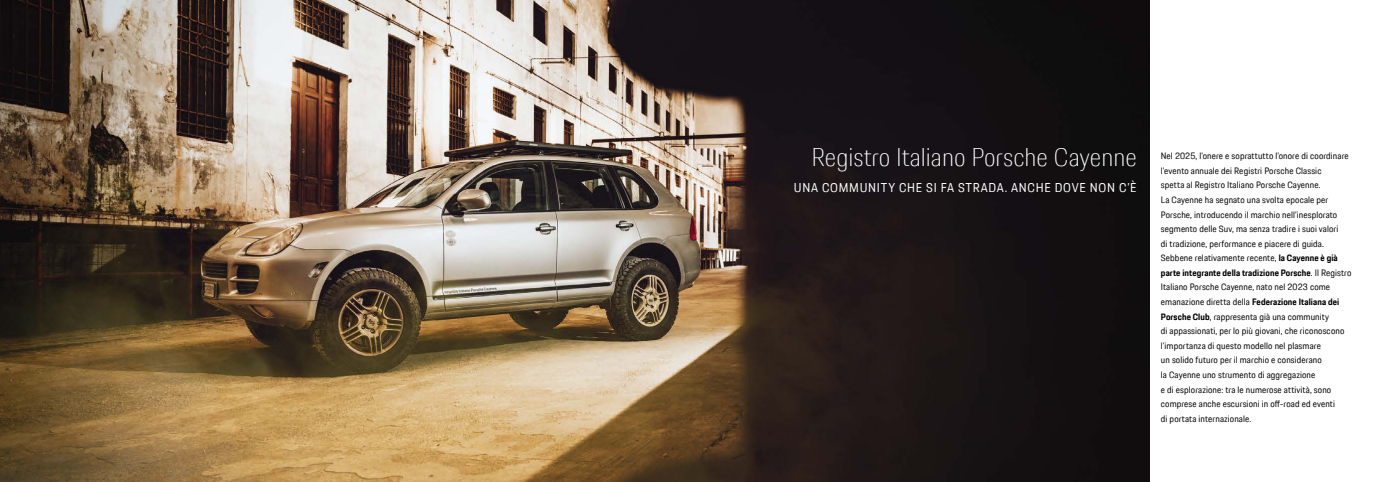
<style>
.page{position:relative;width:1389px;height:482px;background:#fff}
.page>*{position:absolute;margin:0;border:0;box-sizing:border-box;transform-origin:0 0}
.t1{font:100 25px "Porsche Next TT";color:#fff}
.t2{font:12.5px "Porsche Next TT";letter-spacing:.06em;color:#fff}
.t3{font:9px/14.6px "Porsche Next TT";letter-spacing:.01em;color:#000}
.s1{font-weight:700}
</style>
<div class="page">
<img style="left:0;top:0;width:1150px;height:482px">
<h1 class="t1" style="left:812px;top:140px;width:327px">Registro Italiano Porsche Cayenne</h1>
<h2 class="t2" style="left:794px;top:179px;width:344px">UNA COMMUNITY CHE SI FA STRADA. ANCHE DOVE NON C’È</h2>
<p class="t3" style="left:1161px;top:149px;width:192px">Nel 2025, l’onere e soprattutto l’onore di coordinare l’evento annuale dei Registri Porsche Classic<br>spetta al Registro Italiano Porsche Cayenne.<br>La Cayenne ha segnato una svolta epocale per Porsche, introducendo il marchio nell’inesplorato segmento delle Suv, ma senza tradire i suoi valori<br>di tradizione, performance e piacere di guida.<br>Sebbene relativamente recente, <span class="s1">la Cayenne è già parte integrante della tradizione Porsche</span>. Il Registro Italiano Porsche Cayenne, nato nel 2023 come emanazione diretta della <span class="s1">Federazione Italiana dei Porsche Club</span>, rappresenta già una community<br>di appassionati, per lo più giovani, che riconoscono l’importanza di questo modello nel plasmare<br>un solido futuro per il marchio e considerano<br>la Cayenne uno strumento di aggregazione<br>e di esplorazione: tra le numerose attività, sono comprese anche escursioni in off-road ed eventi<br>di portata internazionale.</p>
</div>
